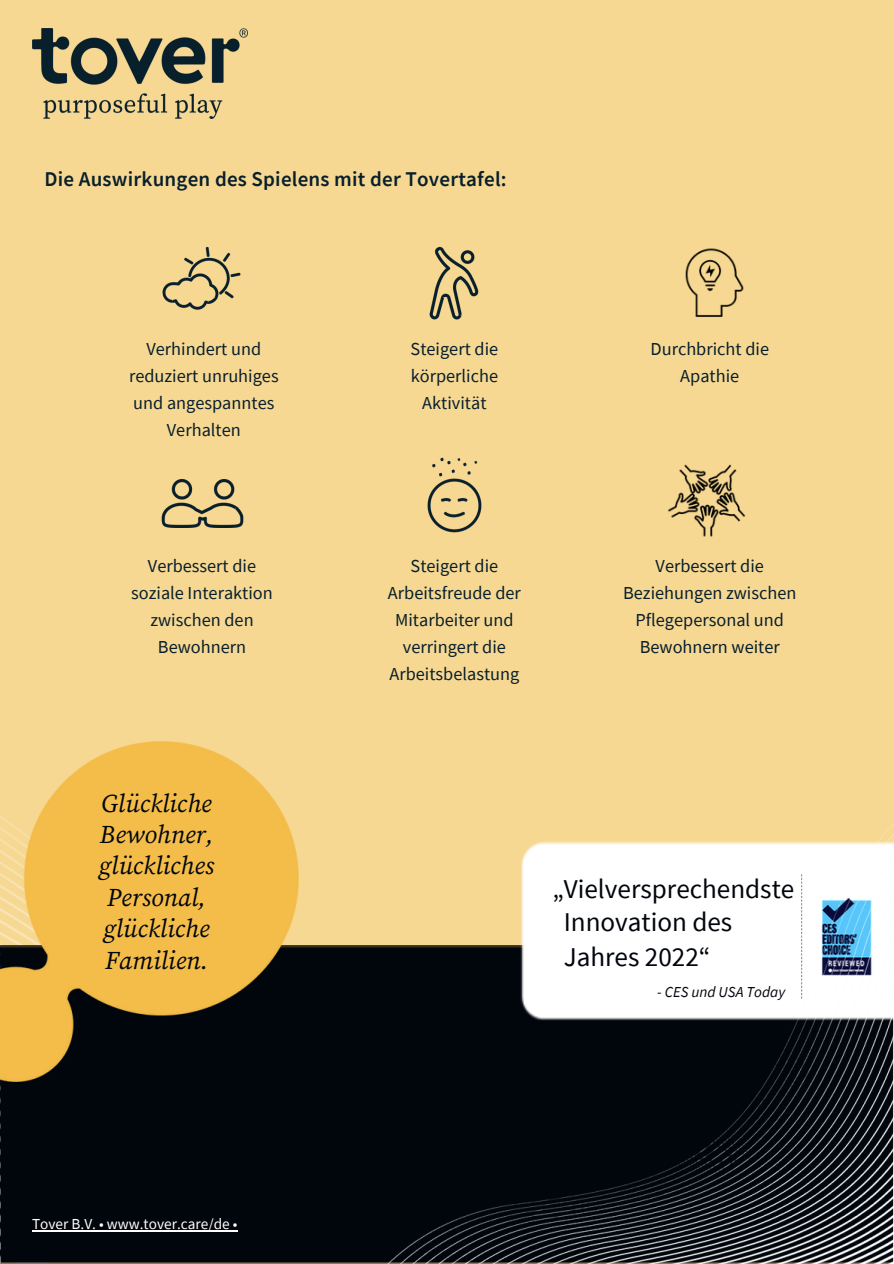
<style>
.page{position:relative;width:894px;height:1264px;background:#fff}
.page>*{position:absolute;margin:0;border:0;box-sizing:border-box;transform-origin:0 0}
.t1{font:27.15px/34.8px "Source Sans Pro";color:#01050c}
.t2{font:italic 25.5px/31.3px "Source Serif Pro";color:#01050c;text-align:center}
.t3{font:600 21px "Source Sans Pro";letter-spacing:.01em;color:#081f2c}
.t4{font:18.3px/27px "Source Sans Pro";color:#081f2c;text-align:center}
.t5{font:15.3px "Source Sans Pro";color:#fff}
.t6{font:italic 15.15px "Source Sans Pro";color:#01050c}
</style>
<div class="page">
<div style="left:0;top:0;width:893px;height:1263px;background:#f6d892"></div>
<img style="left:162px;top:246px;width:79px;height:64px">
<img style="left:429px;top:246px;width:50px;height:74px">
<img style="left:0;top:457px;width:893px;height:806px">
<img style="left:0;top:741px;width:298px;height:340px">
<img style="left:32px;top:29px;width:215px;height:90px">
<hr style="left:32px;top:1229px;width:205px;height:1px;background:#fff">
<img style="left:685px;top:248px;width:59px;height:69px">
<img style="left:666px;top:460px;width:80px;height:80px">
<p class="t3" style="left:44px;top:165px;width:463px">Die Auswirkungen des Spielens mit der Tovertafel:</p>
<h3 class="t4" style="left:129px;top:335px;width:151px">Verhindert und reduziert unruhiges und angespanntes<br>Verhalten</h3>
<p class="t4" style="left:410px;top:335px;width:89px">Steigert die körperliche<br>Aktivität</p>
<p class="t4" style="left:650px;top:335px;width:120px">Durchbricht die<br>Apathie</p>
<h3 class="t4" style="left:131px;top:552px;width:143px">Verbessert die soziale Interaktion zwischen den<br>Bewohnern</h3>
<h3 class="t4" style="left:388px;top:552px;width:134px">Steigert die<br>Arbeitsfreude der<br>Mitarbeiter und verringert die<br>Arbeitsbelastung</h3>
<p class="t4" style="left:623px;top:552px;width:175px">Verbessert die<br>Beziehungen zwischen<br>Pflegepersonal und<br>Bewohnern weiter</p>
<p class="t2" style="left:99px;top:788px;width:117px">Glückliche<br>Bewohner, glückliches<br>Personal, glückliche<br>Familien.</p>
<h2 class="t1" style="left:552px;top:871px;width:243px">„Vielversprechendste</h2>
<p class="t1" style="left:563px;top:903px;width:170px">Innovation des<br>Jahres 2022“</p>
<p class="t6" style="left:657px;top:982px;width:129px">- CES und USA Today</p>
<p class="t5" style="left:32px;top:1213px;width:207px">Tover B.V. • www.tover.care/de •</p>
</div>
